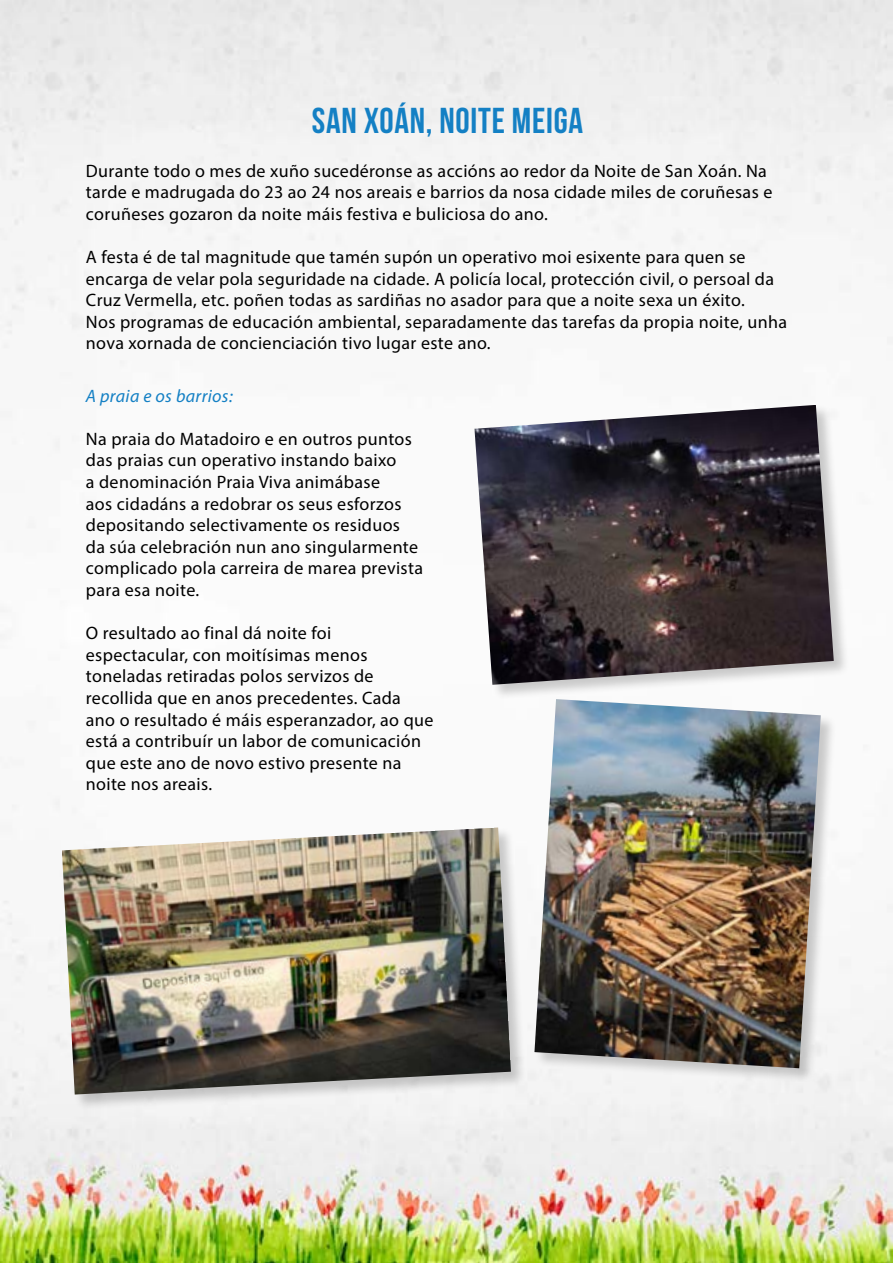
<style>
.page{position:relative;width:893px;height:1263px;background:#fff}
.page>*{position:absolute;margin:0;border:0;box-sizing:border-box;transform-origin:0 0}
.t1{font:36px "Bebas Neue";letter-spacing:.02em;color:#1480c4}
.t2{font:18px/21.6px "Myriad Pro";letter-spacing:.02em;color:#000}
.t3{font:italic 18px "Myriad Pro";letter-spacing:.02em;color:#1480c4}
</style>
<div class="page">
<img style="left:0;top:0;width:893px;height:1263px">
<div style="left:474px;top:404px;width:375px;height:296px;background:#000;opacity:.2"></div>
<img style="left:474px;top:405px;width:360px;height:280px">
<div style="left:534px;top:699px;width:301px;height:385px;background:#000;opacity:.2"></div>
<img style="left:534px;top:699px;width:287px;height:369px">
<div style="left:61px;top:827px;width:465px;height:283px;background:#000;opacity:.2"></div>
<img style="left:62px;top:827px;width:449px;height:267px">
<h1 class="t1" style="left:312px;top:101px;width:273px">SAN XOÁN, NOITE MEIGA</h1>
<p class="t2" style="left:86px;top:159px;width:688px">Durante todo o mes de xuño sucedéronse as accións ao redor da Noite de San Xoán. Na tarde e madrugada do 23 ao 24 nos areais e barrios da nosa cidade miles de coruñesas e coruñeses gozaron da noite máis festiva e buliciosa do ano.</p>
<p class="t2" style="left:86px;top:246px;width:703px">A festa é de tal magnitude que tamén supón un operativo moi esixente para quen se encarga de velar pola seguridade na cidade. A policía local, protección civil, o persoal da Cruz Vermella, etc. poñen todas as sardiñas no asador para que a noite sexa un éxito.<br>Nos programas de educación ambiental, separadamente das tarefas da propia noite, unha nova xornada de concienciación tivo lugar este ano.</p>
<p class="t3" style="left:86px;top:384px;width:148px">A praia e os barrios:</p>
<p class="t2" style="left:86px;top:428px;width:339px">Na praia do Matadoiro e en outros puntos das praias cun operativo instando baixo<br>a denominación Praia Viva animábase<br>aos cidadáns a redobrar os seus esforzos depositando selectivamente os residuos da súa celebración nun ano singularmente complicado pola carreira de marea prevista para esa noite.</p>
<p class="t2" style="left:86px;top:622px;width:349px">O resultado ao final dá noite foi espectacular, con moitísimas menos toneladas retiradas polos servizos de recollida que en anos precedentes. Cada ano o resultado é máis esperanzador, ao que está a contribuír un labor de comunicación que este ano de novo estivo presente na noite nos areais.</p>
</div>
